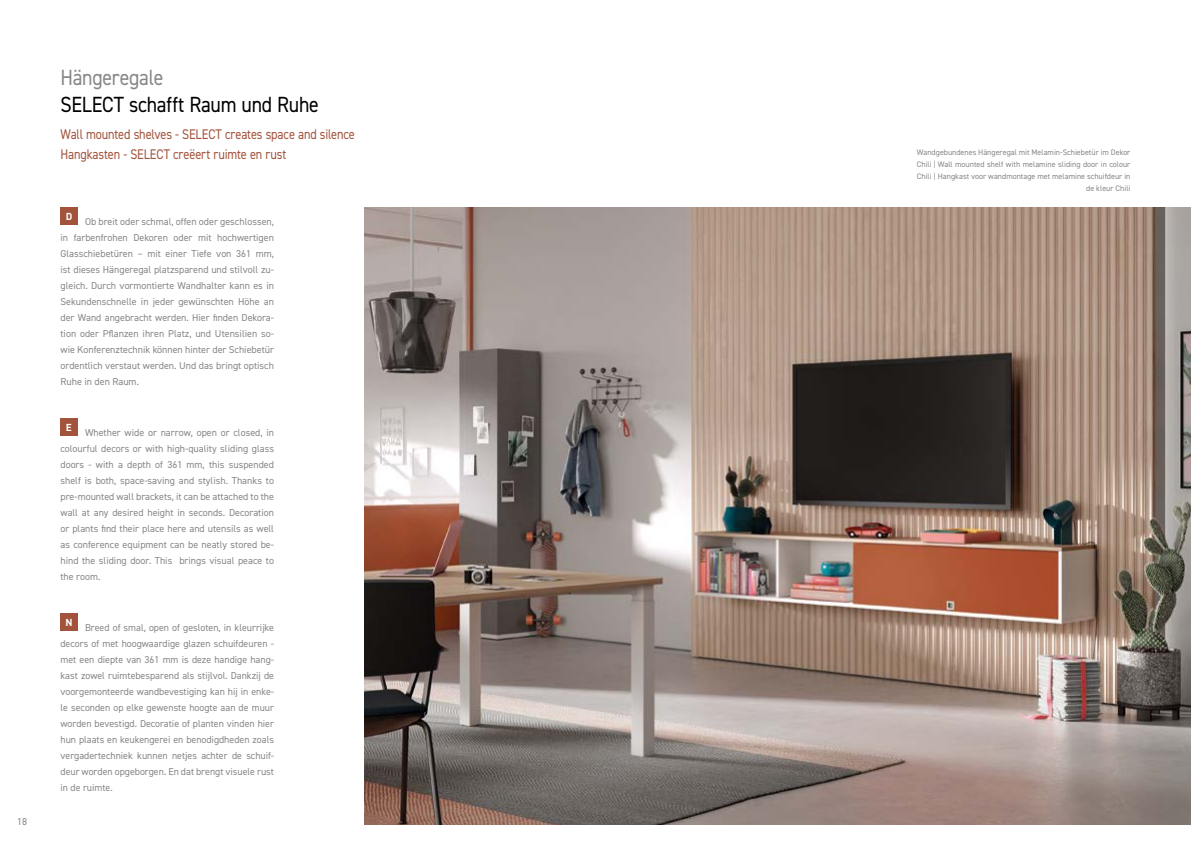
<style>
.page{position:relative;width:1191px;height:842px;background:#fff}
.page>*{position:absolute;margin:0;border:0;box-sizing:border-box;transform-origin:0 0}
.t1{font:22px "DIN2014";letter-spacing:-.01em;color:#000;scale:.9 1}
.t2{font:22px "DIN2014";letter-spacing:-.015em;color:#878786;scale:.9 1}
.t3{font:14px/20px "DIN2014";letter-spacing:-.01em;color:#a2533b;scale:.88 1}
.t4{font:10px/16px "DIN2014";color:#878786;text-align:justify}
.t5{font:700 10px "DINOT";color:#fff}
.t6{font:8px/12px "DIN2014";color:#878786;text-align:right}
</style>
<div class="page">
<img style="left:365px;top:208px;width:826px;height:617px">
<div style="left:60px;top:208px;width:17px;height:17px;background:#a2533b"></div>
<div style="left:60px;top:419px;width:17px;height:17px;background:#a2533b"></div>
<div style="left:60px;top:614px;width:17px;height:17px;background:#a2533b"></div>
<p class="t4" style="left:17px;top:813px;width:11px">18</p>
<h1 class="t2" style="left:60px;top:64px;width:116px">Hängeregale</h1>
<h1 class="t1" style="left:60px;top:91px;width:289px">SELECT schafft Raum und Ruhe</h1>
<h2 class="t3" style="left:60px;top:124px;width:336px">Wall mounted shelves - SELECT creates space and silence<br>Hangkasten - SELECT creëert ruimte en rust</h2>
<p class="t5" style="left:66px;top:209px;width:8px">D</p>
<p class="t4" style="left:60px;top:213px;width:215px;text-indent:25px">Ob breit oder schmal, offen oder geschlossen, in farbenfrohen Dekoren oder mit hochwertigen Glasschiebetüren – mit einer Tiefe von 361 mm, ist dieses Hängeregal platzsparend und stilvoll zu&shy;gleich. Durch vormontierte Wandhalter kann es in Sekundenschnelle in jeder gewünschten Höhe an der Wand angebracht werden. Hier finden Dekora&shy;tion oder Pflanzen ihren Platz, und Utensilien so&shy;wie Konferenztechnik können hinter der Schiebetür ordentlich verstaut werden. Und das bringt optisch Ruhe in den Raum.</p>
<p class="t5" style="left:66px;top:420px;width:8px">E</p>
<p class="t4" style="left:60px;top:424px;width:215px;text-indent:25px">Whether wide or narrow, open or closed, in colourful decors or with high-quality sliding glass doors - with a depth of 361 mm, this suspended shelf is both, space-saving and stylish. Thanks to pre-mounted wall brackets, it can be attached to the wall at any desired height in seconds. Decoration or plants find their place here and utensils as well as conference equipment can be neatly stored be&shy;hind the sliding door. This brings visual peace to the room.</p>
<p class="t5" style="left:65px;top:615px;width:9px">N</p>
<p class="t4" style="left:60px;top:619px;width:215px;text-indent:25px">Breed of smal, open of gesloten, in kleurrijke decors of met hoogwaardige glazen schuifdeuren - met een diepte van 361 mm is deze handige hang&shy;kast zowel ruimtebesparend als stijlvol. Dankzij de voorgemonteerde wandbevestiging kan hij in enke&shy;le seconden op elke gewenste hoogte aan de muur worden bevestigd. Decoratie of planten vinden hier hun plaats en keukengerei en benodigdheden zoals vergadertechniek kunnen netjes achter de schuif&shy;deur worden opgeborgen. En dat brengt visuele rust in de ruimte.</p>
<p class="t6" style="left:917px;top:146px;width:215px">Wandgebundenes Hängeregal mit Melamin-Schiebetür im Dekor Chili | Wall mounted shelf with melamine sliding door in colour Chili | Hangkast voor wandmontage met melamine schuifdeur in de kleur Chili</p>
</div>
